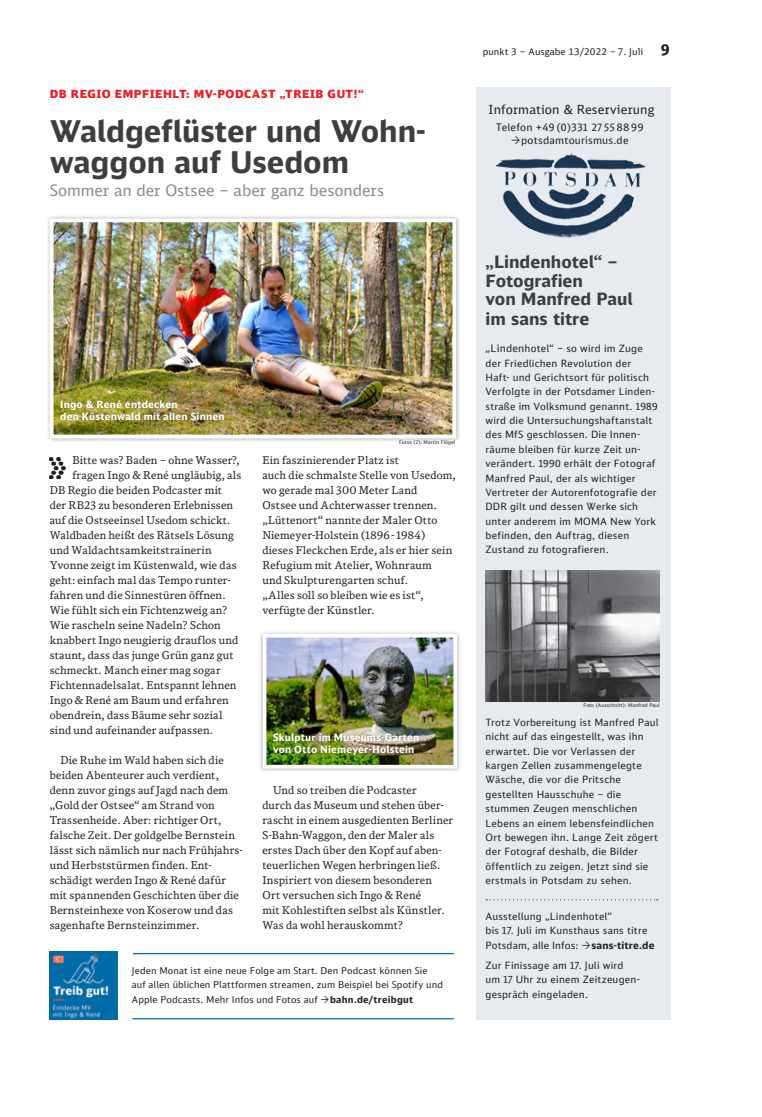
<style>
.page{position:relative;width:762px;height:1117px;background:#fff}
.page>*{position:absolute;margin:0;border:0;box-sizing:border-box;transform-origin:0 0}
.t1{font:700 30px/31.2px "DB Sans Alternate";letter-spacing:-.005em;color:#3e3e3f}
.t2{font:700 17px/19px "DB Sans Alternate";color:#3e3e3f}
.t3{font:15.75px "DB Sans";color:#8a8c8f}
.t4{font:12.5px "DB Sans";letter-spacing:.01em;color:#231f20}
.t5{font:900 11.25px "DB Sans";letter-spacing:.045em;color:#ee1d23}
.t6{font:10.75px/15px "DB News";letter-spacing:.02em;color:#231f20}
.t7{font:10.38px/13.1px "DB Sans Alternate";letter-spacing:.02em;color:#231f20}
.t8{font:10px/14.4px "DB Sans Alternate";letter-spacing:.02em;color:#231f20}
.t9{font:700 10px/12.5px "DB Sans Alternate";letter-spacing:.015em;color:#fff}
.t10{font:9.38px/14.4px "DB Sans Alternate";letter-spacing:.015em;color:#231f20}
.t11{font:9.38px "DB Sans";letter-spacing:.01em;color:#231f20}
.t12{font:700 9.38px "DB Sans Alternate";letter-spacing:.03em;color:#231f20}
.t13{font:5px "DB Sans Alternate";letter-spacing:.01em;color:#231f20}
.s1{font-weight:700;font-size:15px}
.s2{font-size:10.38px}
.s3{font-weight:700}
</style>
<div class="page">
<div style="left:476px;top:87px;width:195px;height:932px;background:#e7eaef"></div>
<img style="left:495px;top:153px;width:151px;height:85px">
<svg style="left:486px;top:899px;width:172px;height:1px"></svg>
<img style="left:486px;top:570px;width:173px;height:131px">
<div style="left:46px;top:214px;width:414px;height:228px;background:#231f20;opacity:.35"></div>
<img style="left:55px;top:223px;width:396px;height:210px">
<div style="left:50px;top:218px;width:406px;height:220px;border:4px solid #fff"></div>
<div style="left:57px;top:396px;width:171px;height:28px;background:#231f20;opacity:.35"></div>
<div style="left:259px;top:629px;width:202px;height:143px;background:#231f20;opacity:.35"></div>
<img style="left:268px;top:638px;width:184px;height:125px">
<div style="left:263px;top:633px;width:194px;height:135px;border:4px solid #fff"></div>
<div style="left:269px;top:729px;width:154px;height:29px;background:#231f20;opacity:.35"></div>
<img style="left:50px;top:457px;width:15px;height:22px">
<img style="left:50px;top:951px;width:68px;height:68px">
<hr style="left:133px;top:952px;width:320px;height:2px;background:#006ba9">
<hr style="left:133px;top:1017px;width:320px;height:2px;background:#006ba9">
<p class="t5" style="left:50px;top:86px;width:315px">DB REGIO EMPFIEHLT: MV-PODCAST „TREIB GUT!“</p>
<p class="t1" style="left:50px;top:114px;width:377px">Waldgeflüster und Wohn&shy;waggon auf Usedom</p>
<p class="t3" style="left:50px;top:181px;width:336px">Sommer an der Ostsee – aber ganz besonders</p>
<p class="t9" style="left:60px;top:397px;width:166px">Ingo &amp; René entdecken<br>den Küstenwald mit allen Sinnen</p>
<p class="t6" style="left:72px;top:452px;width:169px">Bitte was? Baden – ohne Wasser?,</p>
<p class="t6" style="left:72px;top:467px;width:171px">fragen Ingo &amp; René ungläubig, als</p>
<p class="t6" style="left:50px;top:482px;width:174px">DB Regio die beiden Podcaster mit</p>
<p class="t6" style="left:50px;top:497px;width:185px">der RB23 zu besonderen Erlebnissen</p>
<p class="t6" style="left:50px;top:512px;width:182px">auf die Ostseeinsel Usedom schickt.</p>
<p class="t6" style="left:50px;top:527px;width:186px">Waldbaden heißt des Rätsels Lösung</p>
<p class="t6" style="left:50px;top:542px;width:163px">und Waldachtsamkeitstrainerin</p>
<p class="t6" style="left:50px;top:557px;width:188px">Yvonne zeigt im Küstenwald, wie das</p>
<p class="t6" style="left:50px;top:572px;width:183px">geht: einfach mal das Tempo runter-</p>
<p class="t6" style="left:50px;top:587px;width:177px">fahren und die Sinnestüren öffnen.</p>
<p class="t6" style="left:50px;top:602px;width:179px">Wie fühlt sich ein Fichtenzweig an?</p>
<p class="t6" style="left:50px;top:617px;width:173px">Wie rascheln seine Nadeln? Schon</p>
<p class="t6" style="left:50px;top:632px;width:190px">knabbert Ingo neugierig drauflos und</p>
<p class="t6" style="left:50px;top:647px;width:185px">staunt, dass das junge Grün ganz gut</p>
<p class="t6" style="left:50px;top:662px;width:172px">schmeckt. Manch einer mag sogar</p>
<p class="t6" style="left:50px;top:677px;width:188px">Fichtennadelsalat. Entspannt lehnen</p>
<p class="t6" style="left:50px;top:692px;width:181px">Ingo &amp; René am Baum und erfahren</p>
<p class="t6" style="left:50px;top:707px;width:174px">obendrein, dass Bäume sehr sozial</p>
<p class="t6" style="left:50px;top:722px;width:165px">sind und aufeinander aufpassen.</p>
<p class="t6" style="left:50px;top:752px;width:195px;text-indent:11px">Die Ruhe im Wald haben sich die beiden Abenteurer auch verdient, denn zuvor gings auf Jagd nach dem „Gold der Ostsee“ am Strand von Trassenheide. Aber: richtiger Ort, falsche Zeit. Der goldgelbe Bernstein lässt sich nämlich nur nach Frühjahrs&shy;und Herbststürmen finden. Ent&shy;schädigt werden Ingo &amp; René dafür mit spannenden Geschichten über die Bernsteinhexe von Koserow und das sagenhafte Bernsteinzimmer.</p>
<p class="t13" style="left:399px;top:438px;width:58px">Fotos (2): Martin Flögel</p>
<p class="t6" style="left:262px;top:452px;width:195px">Ein faszinierender Platz ist<br>auch die schmalste Stelle von Usedom, wo gerade mal 300 Meter Land<br>Ostsee und Achterwasser trennen. „Lüttenort“ nannte der Maler Otto<br>Niemeyer-Holstein (1896- 1984) dieses Fleckchen Erde, als er hier sein<br>Refugium mit Atelier, Wohnraum<br>und Skulpturengarten schuf.<br>„Alles soll so bleiben wie es ist“, verfügte der Künstler.</p>
<p class="t9" style="left:273px;top:730px;width:148px">Skulptur im Museums-Garten von Otto Niemeyer-Holstein</p>
<p class="t6" style="left:262px;top:782px;width:192px;text-indent:11px">Und so treiben die Podcaster<br>durch das Museum und stehen über&shy;rascht in einem ausgedienten Berliner S-Bahn-Waggon, den der Maler als erstes Dach über den Kopf auf aben&shy;teuerlichen Wegen herbringen ließ.<br>Inspiriert von diesem besonderen<br>Ort versuchen sich Ingo &amp; René<br>mit Kohlestiften selbst als Künstler.<br>Was da wohl herauskommt?</p>
<p class="t10" style="left:132px;top:962px;width:313px">Jeden Monat ist eine neue Folge am Start. Den Podcast können Sie auf allen üblichen Plattformen streamen, zum Beispiel bei Spotify und<br>Apple Podcasts. Mehr Infos und Fotos auf</p>
<p class="t12" style="left:330px;top:992px;width:85px">bahn.de/treibgut</p>
<p class="t11" style="left:483px;top:46px;width:189px">punkt 3 – Ausgabe 13/2022 – 7. Juli <span class="s1">9</span></p>
<p class="t4" style="left:489px;top:102px;width:167px">Information &amp; Reservierung</p>
<p class="t7" style="left:521px;top:120px;width:124px;text-indent:-25px">Telefon +49 (0)331 27 55 88 99 potsdamtourismus.de</p>
<p class="t2" style="left:485px;top:251px;width:149px">„Lindenhotel“ –<br>Fotografien<br>von Manfred Paul im sans titre</p>
<p class="t8" style="left:485px;top:341px;width:174px"><span class="s2">„Linden</span>hotel“ – so wird im Zuge der Friedlichen Revolution der<br>Haft- und Gerichtsort für politisch<br>Verfolgte in der Potsdamer Linden&shy;straße im Volksmund genannt. 1989 wird die Untersuchungshaftanstalt des MfS geschlossen. Die Innen&shy;räume bleiben für kurze Zeit un&shy;verändert. 1990 erhält der Fotograf<br>Manfred Paul, der als wichtiger<br>Vertreter der Autorenfotografie der<br>DDR gilt und dessen Werke sich unter anderem im MOMA New York befinden, den Auftrag, diesen<br>Zustand zu fotografieren.</p>
<p class="t13" style="left:583px;top:702px;width:78px">Foto (Ausschnitt): Manfred Paul</p>
<p class="t8" style="left:485px;top:714px;width:175px">Trotz Vorbereitung ist Manfred Paul nicht auf das eingestellt, was ihn erwartet. Die vor Verlassen der kargen Zellen zusammengelegte<br>Wäsche, die vor die Pritsche gestellten Hausschuhe – die stummen Zeugen menschlichen<br>Lebens an einem lebensfeindlichen<br>Ort bewegen ihn. Lange Zeit zögert der Fotograf deshalb, die Bilder öffentlich zu zeigen. Jetzt sind sie erstmals in Potsdam zu sehen.</p>
<p class="t8" style="left:485px;top:908px;width:163px">Ausstellung „Lindenhotel“<br>bis 17. Juli im Kunsthaus sans titre<br>Potsdam, alle Infos:</p>
<p class="t8" style="left:485px;top:934px;width:171px;line-height:20.4px;text-indent:106px"><span class="s3">sans-titre.de<br></span>Zur Finissage am 17. Juli wird</p>
<p class="t8" style="left:485px;top:972px;width:156px">um 17 Uhr zu einem Zeitzeugen&shy;gespräch eingeladen.</p>
</div>
